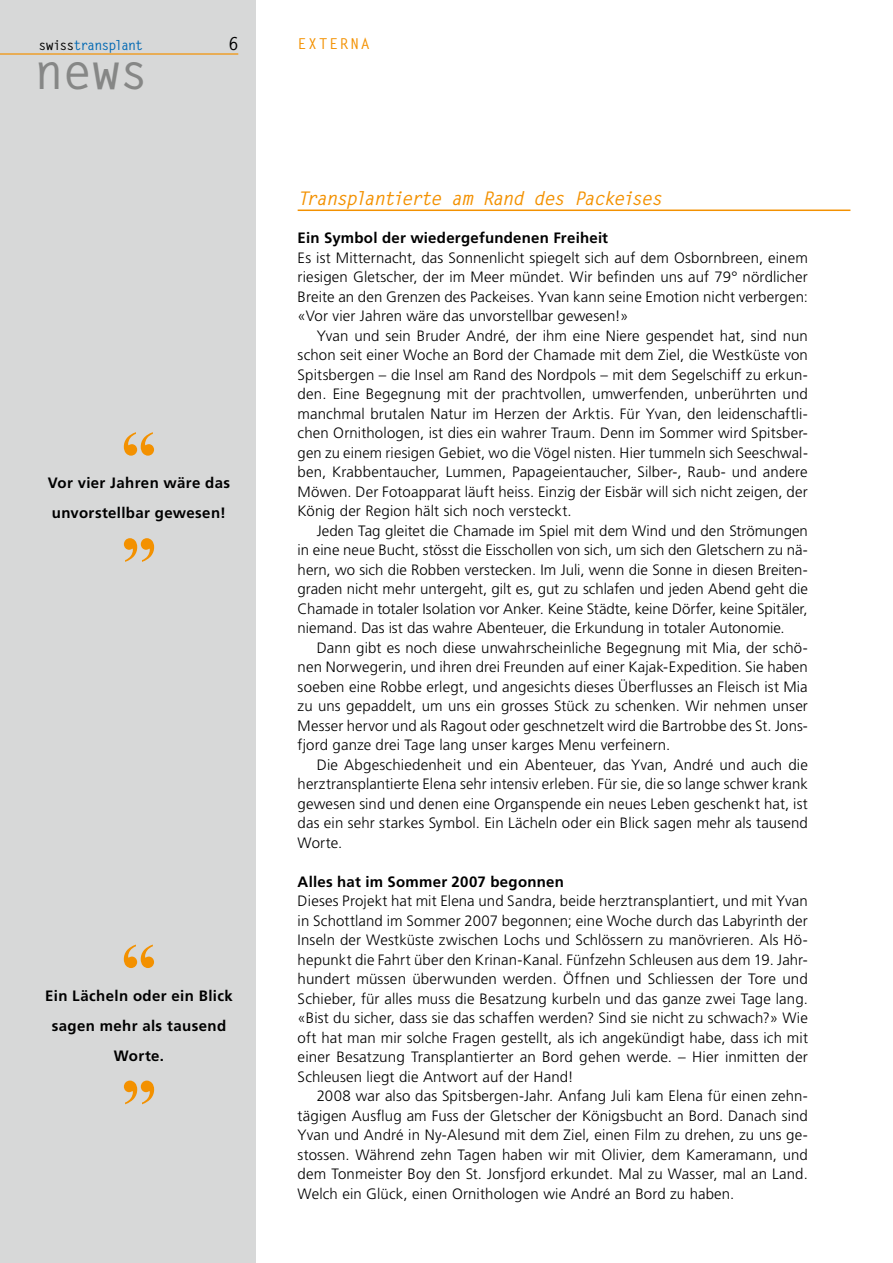
<style>
.page{position:relative;width:893px;height:1263px;background:#fff}
.page>*{position:absolute;margin:0;border:0;box-sizing:border-box;transform-origin:0 0}
.t1{font:700 72.75px "Times New Roman";color:#f39100}
.t2{font:700 72px "Times New Roman";color:#f39100}
.t3{font:700 49.5px "Letter Gothic Std";color:#868786}
.t4{font:italic 700 18.75px "Letter Gothic Std";letter-spacing:-.075em;color:#f39100}
.t5{font:700 18px "Letter Gothic Std";color:#000}
.t6{font:300 15px/19.5px "Frutiger";letter-spacing:.01em;color:#000;text-align:justify}
.t7{font:700 15px/30px "Frutiger";letter-spacing:.02em;color:#000;text-align:center}
.t8{font:700 15px "Letter Gothic Std";letter-spacing:.105em;color:#f39100}
.t9{font:700 13.5px "Letter Gothic Std";letter-spacing:-.08em;color:#0068b3}
.s1{color:#000}
</style>
<div class="page">
<div style="left:0;top:0;width:255px;height:1263px;background:#d7d8d8"></div>
<hr style="left:0;top:53px;width:238px;height:2px;background:#f39100">
<hr style="left:298px;top:210px;width:552px;height:1px;background:#f39100">
<p class="t9" style="left:38px;top:37px;width:106px"><span class="s1">swiss</span>transplant</p>
<p class="t5" style="left:228px;top:33px;width:12px">6</p>
<h3 class="t3" style="left:34px;top:41px;width:116px">news</h3>
<h2 class="t2" style="left:121px;top:415px;width:37px">“</h2>
<p class="t7" style="left:48px;top:468px;width:184px">Vor vier Jahren wäre das</p>
<p class="t7" style="left:52px;top:498px;width:176px">unvorstellbar gewesen!</p>
<h1 class="t1" style="left:121px;top:521px;width:37px">”</h1>
<h2 class="t2" style="left:121px;top:927px;width:37px">“</h2>
<p class="t7" style="left:45px;top:981px;width:189px">Ein Lächeln oder ein Blick</p>
<p class="t7" style="left:52px;top:1011px;width:176px">sagen mehr als tausend<br>Worte.</p>
<h1 class="t1" style="left:121px;top:1063px;width:37px">”</h1>
<p class="t8" style="left:298px;top:34px;width:74px">EXTERNA</p>
<p class="t4" style="left:298px;top:187px;width:366px">Transplantierte am Rand des Packeises</p>
<p class="t7" style="left:298px;top:223px;width:312px">Ein Symbol der wiedergefundenen Freiheit</p>
<p class="t6" style="left:298px;top:248px;width:512px">Es ist Mitternacht, das Sonnenlicht spiegelt sich auf dem Osbornbreen, einem riesigen Gletscher, der im Meer mündet. Wir befinden uns auf 79° nördlicher Breite an den Grenzen des Packeises. Yvan kann seine Emotion nicht verbergen: «Vor vier Jahren wäre das unvorstellbar gewesen!»</p>
<p class="t6" style="left:298px;top:326px;width:512px;text-indent:19px">Yvan und sein Bruder André, der ihm eine Niere gespendet hat, sind nun schon seit einer Woche an Bord der Chamade mit dem Ziel, die Westküste von Spitsbergen – die Insel am Rand des Nordpols – mit dem Segelschiff zu erkun&shy;den. Eine Begegnung mit der prachtvollen, umwerfenden, unberührten und manchmal brutalen Natur im Herzen der Arktis. Für Yvan, den leidenschaftli&shy;chen Ornithologen, ist dies ein wahrer Traum. Denn im Sommer wird Spitsber&shy;gen zu einem riesigen Gebiet, wo die Vögel nisten. Hier tummeln sich Seeschwal&shy;ben, Krabbentaucher, Lummen, Papageientaucher, Silber-, Raub- und andere Möwen. Der Fotoapparat läuft heiss. Einzig der Eisbär will sich nicht zeigen, der König der Region hält sich noch versteckt.</p>
<p class="t6" style="left:298px;top:521px;width:512px;text-indent:19px">Jeden Tag gleitet die Chamade im Spiel mit dem Wind und den Strömungen in eine neue Bucht, stösst die Eisschollen von sich, um sich den Gletschern zu nä&shy;hern, wo sich die Robben verstecken. Im Juli, wenn die Sonne in diesen Breiten&shy;graden nicht mehr untergeht, gilt es, gut zu schlafen und jeden Abend geht die Chamade in totaler Isolation vor Anker. Keine Städte, keine Dörfer, keine Spitäler, niemand. Das ist das wahre Abenteuer, die Erkundung in totaler Autonomie.</p>
<p class="t6" style="left:298px;top:638px;width:512px;text-indent:19px">Dann gibt es noch diese unwahrscheinliche Begegnung mit Mia, der schö&shy;nen Norwegerin, und ihren drei Freunden auf einer Kajak-Expedition. Sie haben soeben eine Robbe erlegt, und angesichts dieses Überflusses an Fleisch ist Mia zu uns gepaddelt, um uns ein grosses Stück zu schenken. Wir nehmen unser Messer hervor und als Ragout oder geschnetzelt wird die Bartrobbe des St. Jons&shy;fjord ganze drei Tage lang unser karges Menu verfeinern.</p>
<p class="t6" style="left:298px;top:755px;width:512px;text-indent:19px">Die Abgeschiedenheit und ein Abenteuer, das Yvan, André und auch die herztransplantierte Elena sehr intensiv erleben. Für sie, die so lange schwer krank gewesen sind und denen eine Organspende ein neues Leben geschenkt hat, ist das ein sehr starkes Symbol. Ein Lächeln oder ein Blick sagen mehr als tausend Worte.</p>
<p class="t7" style="left:298px;top:866px;width:268px">Alles hat im Sommer 2007 begonnen</p>
<p class="t6" style="left:298px;top:891px;width:512px">Dieses Projekt hat mit Elena und Sandra, beide herztransplantiert, und mit Yvan in Schottland im Sommer 2007 begonnen; eine Woche durch das Labyrinth der Inseln der Westküste zwischen Lochs und Schlössern zu manövrieren. Als Hö&shy;hepunkt die Fahrt über den Krinan-Kanal. Fünfzehn Schleusen aus dem 19. Jahr&shy;hundert müssen überwunden werden. Öffnen und Schliessen der Tore und Schieber, für alles muss die Besatzung kurbeln und das ganze zwei Tage lang. «Bist du sicher, dass sie das schaffen werden? Sind sie nicht zu schwach?» Wie oft hat man mir solche Fragen gestellt, als ich angekündigt habe, dass ich mit einer Besatzung Transplantierter an Bord gehen werde. – Hier inmitten der Schleusen liegt die Antwort auf der Hand!</p>
<p class="t6" style="left:298px;top:1086px;width:512px;text-indent:19px">2008 war also das Spitsbergen-Jahr. Anfang Juli kam Elena für einen zehn&shy;tägigen Ausflug am Fuss der Gletscher der Königsbucht an Bord. Danach sind Yvan und André in Ny-Alesund mit dem Ziel, einen Film zu drehen, zu uns ge&shy;stossen. Während zehn Tagen haben wir mit Olivier, dem Kameramann, und dem Tonmeister Boy den St. Jonsfjord erkundet. Mal zu Wasser, mal an Land.<br>Welch ein Glück, einen Ornithologen wie André an Bord zu haben.</p>
</div>
